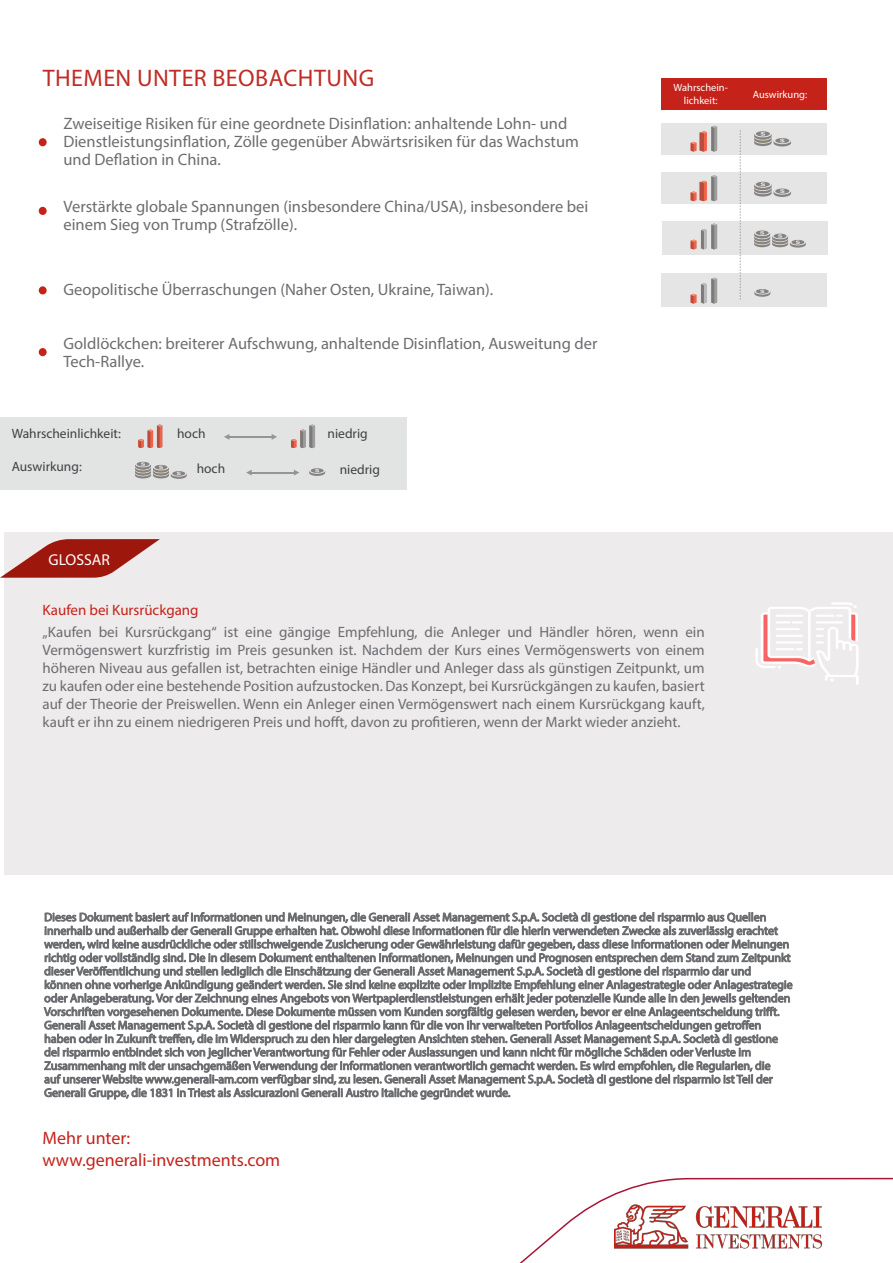
<style>
.page{position:relative;width:893px;height:1263px;background:#fff}
.page>*{position:absolute;margin:0;border:0;box-sizing:border-box;transform-origin:0 0}
.t1{font:24px "Myriad Pro";letter-spacing:.02em;color:#bf2c26}
.t2{font:18px "Myriad Pro";color:#c5221a}
.t3{font:16.5px/18px "Myriad Pro";color:#6c6d70}
.t4{font:15.75px "Myriad Pro";color:#fff}
.t5{font:15px/18px "Myriad Pro";color:#6c6d70;text-align:justify}
.t6{font:15px "Myriad Pro";color:#c5221a}
.t7{font:13.5px "Myriad Pro";color:#404042}
.t8{font:10.5px/12.6px "Myriad Pro";color:#fff;text-align:center}
</style>
<div class="page">
<svg style="left:519px;top:1177px;width:374px;height:86px"></svg>
<img style="left:615px;top:1204px;width:213px;height:48px">
<div style="left:0;top:418px;width:407px;height:72px;background:#e2e4e4"></div>
<svg style="left:309px;top:469px;width:16px;height:7px"></svg>
<svg style="left:135px;top:462px;width:52px;height:17px"></svg>
<svg style="left:272px;top:434px;width:5px;height:6px"></svg>
<svg style="left:224px;top:434px;width:5px;height:6px"></svg>
<hr style="left:229px;top:436px;width:44px;height:1px;background:#939698">
<svg style="left:294px;top:470px;width:5px;height:6px"></svg>
<svg style="left:246px;top:470px;width:6px;height:6px"></svg>
<hr style="left:251px;top:472px;width:45px;height:1px;background:#939698">
<svg style="left:138px;top:424px;width:24px;height:24px"></svg>
<svg style="left:291px;top:425px;width:24px;height:23px"></svg>
<div style="left:661px;top:123px;width:166px;height:32px;background:#e5e5e5"></div>
<div style="left:662px;top:221px;width:166px;height:33px;background:#e5e5e5"></div>
<div style="left:661px;top:173px;width:166px;height:31px;background:#e5e5e5"></div>
<div style="left:39px;top:207px;width:8px;height:8px;background:#c5221a;border-radius:50%"></div>
<div style="left:39px;top:286px;width:8px;height:8px;background:#c5221a;border-radius:50%"></div>
<div style="left:39px;top:138px;width:8px;height:8px;background:#c5221a;border-radius:50%"></div>
<svg style="left:44px;top:912px;width:749px;height:188px"></svg>
<div style="left:4px;top:532px;width:889px;height:342px;background:#edebeb"></div>
<img style="left:755px;top:602px;width:104px;height:83px">
<svg style="left:0;top:539px;width:160px;height:39px"></svg>
<div style="left:661px;top:78px;width:79px;height:32px;background:#c5221a"></div>
<div style="left:733px;top:78px;width:94px;height:32px;background:#c5221a"></div>
<svg style="left:691px;top:126px;width:26px;height:26px"></svg>
<div style="left:39px;top:348px;width:8px;height:8px;background:#c5221a;border-radius:50%"></div>
<div style="left:661px;top:273px;width:166px;height:34px;background:#e5e5e5"></div>
<svg style="left:691px;top:278px;width:26px;height:26px"></svg>
<svg style="left:740px;top:130px;width:1px;height:170px"></svg>
<svg style="left:754px;top:132px;width:37px;height:14px"></svg>
<svg style="left:754px;top:231px;width:52px;height:17px"></svg>
<svg style="left:754px;top:182px;width:37px;height:15px"></svg>
<svg style="left:691px;top:175px;width:26px;height:26px"></svg>
<svg style="left:691px;top:223px;width:26px;height:27px"></svg>
<svg style="left:754px;top:289px;width:16px;height:8px"></svg>
<p class="t1" style="left:43px;top:63px;width:333px">THEMEN UNTER BEOBACHTUNG</p>
<p class="t3" style="left:63px;top:114px;width:517px">Zweiseitige Risiken für eine geordnete Disinflation: anhaltende Lohn- und<br>Dienstleistungsinflation, Zölle gegenüber Abwärtsrisiken für das Wachstum und Deflation in China.</p>
<p class="t3" style="left:63px;top:197px;width:526px">Verstärkte globale Spannungen (insbesondere China/USA), insbesondere bei einem Sieg von Trump (Strafzölle).</p>
<p class="t3" style="left:63px;top:280px;width:431px">Geopolitische Überraschungen (Naher Osten, Ukraine, Taiwan).</p>
<p class="t3" style="left:63px;top:334px;width:535px">Goldlöckchen: breiterer Aufschwung, anhaltende Disinflation, Ausweitung der<br>Tech-Rallye.</p>
<p class="t7" style="left:12px;top:425px;width:111px">Wahrscheinlichkeit:</p>
<p class="t7" style="left:12px;top:458px;width:72px">Auswirkung:</p>
<p class="t4" style="left:49px;top:550px;width:63px">GLOSSAR</p>
<p class="t7" style="left:177px;top:425px;width:30px">hoch</p>
<p class="t7" style="left:328px;top:425px;width:42px">niedrig</p>
<p class="t7" style="left:197px;top:460px;width:30px">hoch</p>
<p class="t7" style="left:340px;top:461px;width:42px">niedrig</p>
<p class="t8" style="left:674px;top:81px;width:56px">Wahrschein&shy;lichkeit:</p>
<p class="t8" style="left:753px;top:88px;width:56px">Auswirkung:</p>
<p class="t6" style="left:42px;top:601px;width:158px">Kaufen bei Kursrückgang</p>
<p class="t5" style="left:42px;top:623px;width:664px">„Kaufen bei Kursrückgang“ ist eine gängige Empfehlung, die Anleger und Händler hören, wenn ein Vermögenswert kurzfristig im Preis gesunken ist. Nachdem der Kurs eines Vermögenswerts von einem höheren Niveau aus gefallen ist, betrachten einige Händler und Anleger dass als günstigen Zeitpunkt, um zu kaufen oder eine bestehende Position aufzustocken. Das Konzept, bei Kursrückgängen zu kaufen, basiert auf der Theorie der Preiswellen. Wenn ein Anleger einen Vermögenswert nach einem Kursrückgang kauft, kauft er ihn zu einem niedrigeren Preis und hofft, davon zu profitieren, wenn der Markt wieder anzieht.</p>
<p class="t2" style="left:43px;top:1127px;width:89px">Mehr unter:</p>
<p class="t2" style="left:43px;top:1149px;width:239px">www.generali-investments.com</p>
</div>
